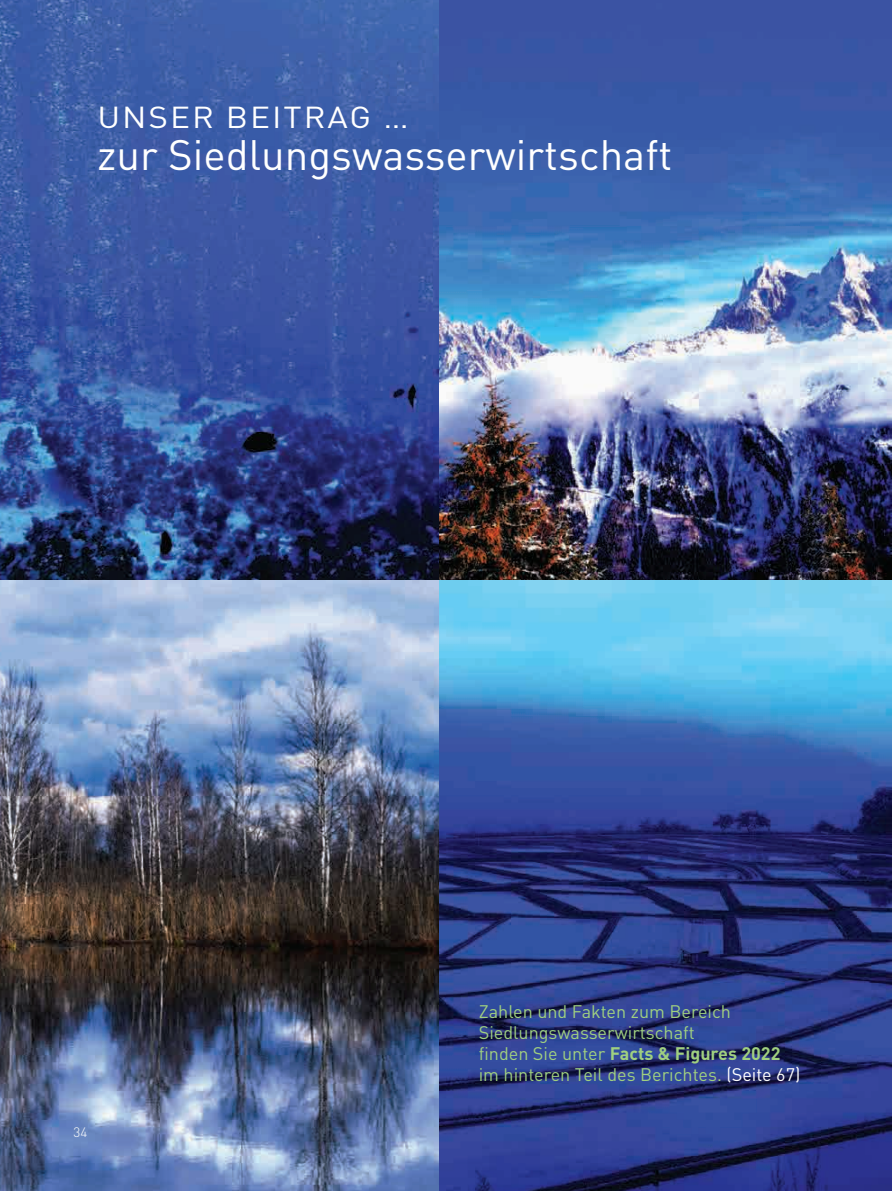
<style>
.page{position:relative;width:893px;height:1191px;background:#fff}
.page>*{position:absolute;margin:0;border:0;box-sizing:border-box;transform-origin:0 0}
.t1{font:42px "DIN Pro";color:#fff}
.t2{font:30px "DIN Pro";letter-spacing:.06em;color:#fff;scale:1.11 1}
.t3{font:18px/21px "DIN Pro";color:#a0d080}
.t4{font:300 13.5px "DIN Pro";color:#fff}
.s1{font-weight:700}
.s2{color:#fff}
</style>
<div class="page">
<img style="left:0;top:0;width:440px;height:581px">
<img style="left:440px;top:0;width:452px;height:581px">
<img style="left:0;top:581px;width:440px;height:610px">
<svg style="left:440px;top:581px;width:452px;height:610px;background:#385b9c"></svg>
<h2 class="t2" style="left:97px;top:106px;width:282px">UNSER BEITRAG …</h2>
<h1 class="t1" style="left:97px;top:140px;width:577px">zur Siedlungswasserwirtschaft</h1>
<p class="t4" style="left:74px;top:1128px;width:15px">34</p>
<p class="t3" style="left:479px;top:1003px;width:323px">Zahlen und Fakten zum Bereich Siedlungswasserwirtschaft<br>finden Sie unter <span class="s1">Facts &amp; Figures 2022 </span>im hinteren Teil des Berichtes. <span class="s2">(Seite 67)</span></p>
</div>
